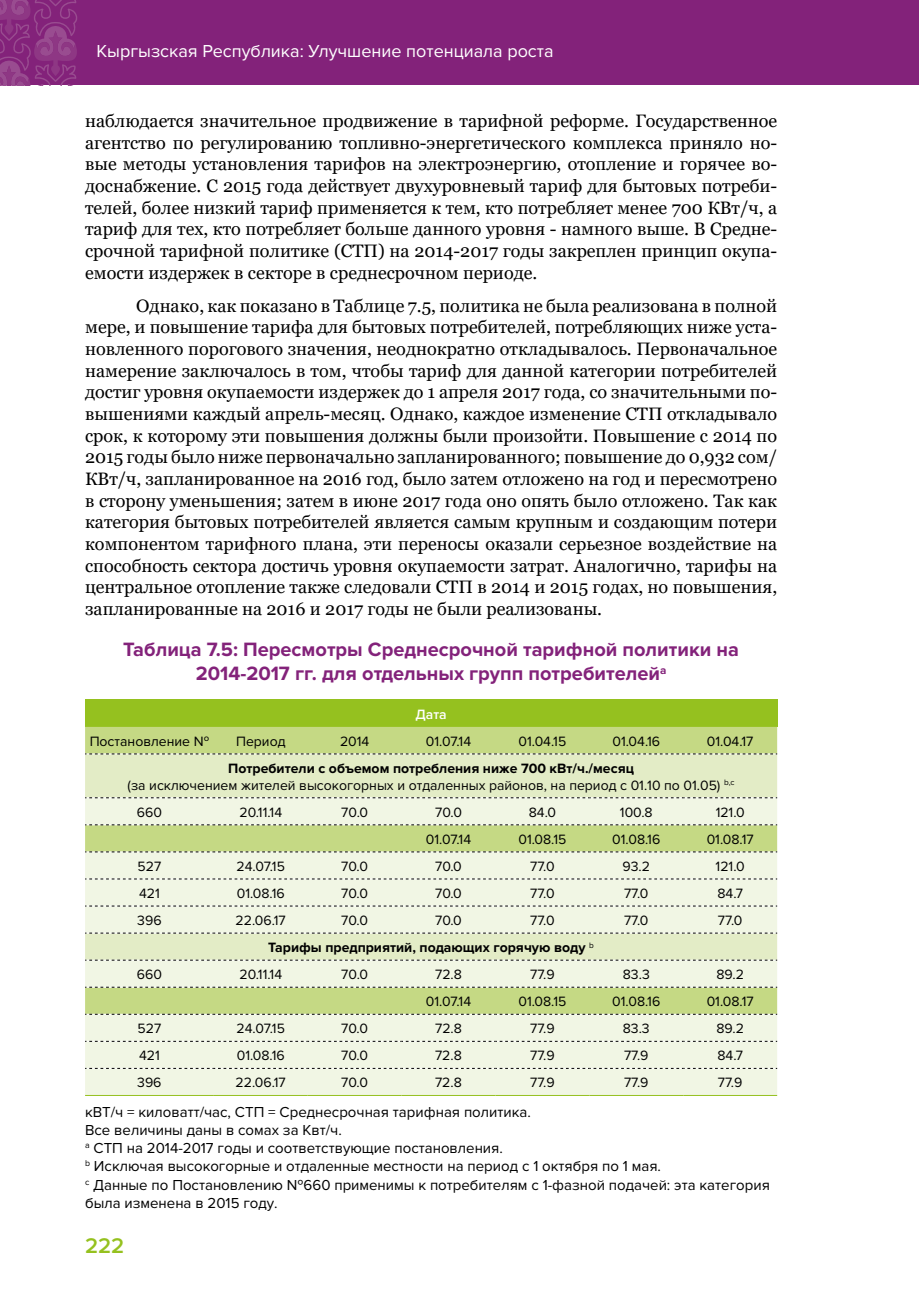
<style>
.page{position:relative;width:919px;height:1304px;background:#fff}
.page>*{position:absolute;margin:0;border:0;box-sizing:border-box;transform-origin:0 0}
.t1{font:600 22px "Proxima Nova";color:#95c11f}
.t2{font:700 20px/24px "Proxima Nova";color:#83227a;text-align:center}
.t3{font:18px/21.6px "Georgia";color:#000;text-align:justify}
.t4{font:18px "Proxima Nova";color:#fff}
.t5{font:15px/18px "Proxima Nova";color:#000}
.t6{font:14px/16.8px "Proxima Nova";color:#000;text-align:center}
.t7{font:700 14px "Proxima Nova";color:#000}
.t8{font:600 14px "Proxima Nova";color:#fff}
.s1{font-weight:700}
</style>
<div class="page">
<hr style="left:918px;top:0;width:1px;height:85px;background:#83227a">
<div style="left:0;top:0;width:918px;height:85px;background:#83227a"></div>
<svg style="left:0;top:0;width:77px;height:85px"></svg>
<div style="left:85px;top:700px;width:692px;height:27px;background:#95c11f"></div>
<div style="left:85px;top:727px;width:692px;height:27px;background:#c5d984"></div>
<div style="left:85px;top:755px;width:692px;height:42px;background:#e3ecc6"></div>
<svg style="left:85px;top:798px;width:692px;height:297px;background:#e6eece"></svg>
<svg style="left:85px;top:754px;width:692px;height:1px"></svg>
<svg style="left:85px;top:797px;width:692px;height:1px"></svg>
<svg style="left:85px;top:824px;width:692px;height:1px"></svg>
<svg style="left:85px;top:852px;width:692px;height:1px"></svg>
<svg style="left:85px;top:879px;width:692px;height:1px"></svg>
<svg style="left:85px;top:906px;width:692px;height:1px"></svg>
<svg style="left:85px;top:933px;width:692px;height:1px"></svg>
<svg style="left:85px;top:960px;width:692px;height:1px"></svg>
<svg style="left:85px;top:987px;width:692px;height:1px"></svg>
<svg style="left:85px;top:1014px;width:692px;height:1px"></svg>
<svg style="left:85px;top:1041px;width:692px;height:1px"></svg>
<svg style="left:85px;top:1068px;width:692px;height:1px"></svg>
<hr style="left:85px;top:1095px;width:129px;height:1px;background:#95c11f">
<hr style="left:214px;top:1095px;width:94px;height:1px;background:#95c11f">
<hr style="left:308px;top:1095px;width:93px;height:1px;background:#95c11f">
<hr style="left:401px;top:1095px;width:94px;height:1px;background:#95c11f">
<hr style="left:495px;top:1095px;width:94px;height:1px;background:#95c11f">
<hr style="left:589px;top:1095px;width:94px;height:1px;background:#95c11f">
<hr style="left:683px;top:1095px;width:94px;height:1px;background:#95c11f">
<p class="t4" style="left:96px;top:40px;width:458px">Кыргызская Республика: Улучшение потенциала роста</p>
<p class="t3" style="left:85px;top:110px;width:693px">наблюдается значительное продвижение в тарифной реформе. Государственное агентство по регулированию топливно-энергетического комплекса приняло но&shy;вые методы установления тарифов на электроэнергию, отопление и горячее во&shy;доснабжение. С 2015 года действует двухуровневый тариф для бытовых потреби&shy;телей, более низкий тариф применяется к тем, кто потребляет менее 700 КВт/ч, а тариф для тех, кто потребляет больше данного уровня - намного выше. В Средне&shy;срочной тарифной политике (СТП) на 2014-2017 годы закреплен принцип окупа&shy;емости издержек в секторе в среднесрочном периоде.</p>
<p class="t3" style="left:85px;top:295px;width:693px;text-indent:51px">Однако, как показано в Таблице 7.5, политика не была реализована в полной мере, и повышение тарифа для бытовых потребителей, потребляющих ниже уста&shy;новленного порогового значения, неоднократно откладывалось. Первоначальное намерение заключалось в том, чтобы тариф для данной категории потребителей достиг уровня окупаемости издержек до 1 апреля 2017 года, со значительными по&shy;вышениями каждый апрель-месяц. Однако, каждое изменение СТП откладывало срок, к которому эти повышения должны были произойти. Повышение с 2014 по 2015 годы было ниже первоначально запланированного; повышение до 0,932 сом/ КВт/ч, запланированное на 2016 год, было затем отложено на год и пересмотрено в сторону уменьшения; затем в июне 2017 года оно опять было отложено. Так как категория бытовых потребителей является самым крупным и создающим потери компонентом тарифного плана, эти переносы оказали серьезное воздействие на способность сектора достичь уровня окупаемости затрат. Аналогично, тарифы на центральное отопление также следовали СТП в 2014 и 2015 годах, но повышения, запланированные на 2016 и 2017 годы не были реализованы.</p>
<p class="t2" style="left:123px;top:638px;width:617px">Таблица 7.5: Пересмотры Среднесрочной тарифной политики на<br>2014-2017 гг. для отдельных групп потребителей<sup>а</sup></p>
<p class="t8" style="left:415px;top:706px;width:33px">Дата</p>
<p class="t6" style="left:90px;top:733px;width:121px">Постановление №</p>
<p class="t6" style="left:236px;top:733px;width:51px">Период</p>
<p class="t6" style="left:340px;top:733px;width:31px">2014</p>
<p class="t6" style="left:426px;top:733px;width:47px">01.07.14</p>
<p class="t6" style="left:518px;top:733px;width:49px">01.04.15</p>
<p class="t6" style="left:612px;top:733px;width:49px">01.04.16</p>
<p class="t6" style="left:706px;top:733px;width:48px">01.04.17</p>
<p class="t6" style="left:128px;top:760px;width:608px"><span class="s1">Потребители с объемом потребления ниже 700 кВт/ч./месяц<br></span>(за исключением жителей высокогорных и отдаленных районов, на период с 01.10 по 01.05) <sup>b,c</sup></p>
<p class="t6" style="left:137px;top:804px;width:27px">660</p>
<p class="t6" style="left:239px;top:804px;width:44px">20.11.14</p>
<p class="t6" style="left:341px;top:804px;width:28px">70.0</p>
<p class="t6" style="left:435px;top:804px;width:28px">70.0</p>
<p class="t6" style="left:528px;top:804px;width:29px">84.0</p>
<p class="t6" style="left:620px;top:804px;width:34px">100.8</p>
<p class="t6" style="left:715px;top:804px;width:31px">121.0</p>
<p class="t6" style="left:426px;top:831px;width:47px">01.07.14</p>
<p class="t6" style="left:518px;top:831px;width:49px">01.08.15</p>
<p class="t6" style="left:612px;top:831px;width:49px">01.08.16</p>
<p class="t6" style="left:706px;top:831px;width:48px">01.08.17</p>
<p class="t6" style="left:138px;top:858px;width:25px">527</p>
<p class="t6" style="left:236px;top:858px;width:50px">24.07.15</p>
<p class="t6" style="left:341px;top:858px;width:28px">70.0</p>
<p class="t6" style="left:435px;top:858px;width:28px">70.0</p>
<p class="t6" style="left:530px;top:858px;width:26px">77.0</p>
<p class="t6" style="left:622px;top:858px;width:29px">93.2</p>
<p class="t6" style="left:715px;top:858px;width:31px">121.0</p>
<p class="t6" style="left:139px;top:885px;width:22px">421</p>
<p class="t6" style="left:237px;top:885px;width:49px">01.08.16</p>
<p class="t6" style="left:341px;top:885px;width:28px">70.0</p>
<p class="t6" style="left:435px;top:885px;width:28px">70.0</p>
<p class="t6" style="left:530px;top:885px;width:26px">77.0</p>
<p class="t6" style="left:624px;top:885px;width:26px">77.0</p>
<p class="t6" style="left:717px;top:885px;width:27px">84.7</p>
<p class="t6" style="left:137px;top:912px;width:26px">396</p>
<p class="t6" style="left:236px;top:912px;width:52px">22.06.17</p>
<p class="t6" style="left:341px;top:912px;width:28px">70.0</p>
<p class="t6" style="left:435px;top:912px;width:28px">70.0</p>
<p class="t6" style="left:530px;top:912px;width:26px">77.0</p>
<p class="t6" style="left:624px;top:912px;width:26px">77.0</p>
<p class="t6" style="left:718px;top:912px;width:26px">77.0</p>
<p class="t7" style="left:268px;top:939px;width:327px">Тарифы предприятий, подающих горячую воду <sup>b</sup></p>
<p class="t6" style="left:137px;top:966px;width:27px">660</p>
<p class="t6" style="left:239px;top:966px;width:44px">20.11.14</p>
<p class="t6" style="left:341px;top:966px;width:28px">70.0</p>
<p class="t6" style="left:435px;top:966px;width:28px">72.8</p>
<p class="t6" style="left:530px;top:966px;width:26px">77.9</p>
<p class="t6" style="left:622px;top:966px;width:28px">83.3</p>
<p class="t6" style="left:716px;top:966px;width:29px">89.2</p>
<p class="t6" style="left:426px;top:993px;width:47px">01.07.14</p>
<p class="t6" style="left:518px;top:993px;width:49px">01.08.15</p>
<p class="t6" style="left:612px;top:993px;width:49px">01.08.16</p>
<p class="t6" style="left:706px;top:993px;width:48px">01.08.17</p>
<p class="t6" style="left:138px;top:1020px;width:25px">527</p>
<p class="t6" style="left:236px;top:1020px;width:50px">24.07.15</p>
<p class="t6" style="left:341px;top:1020px;width:28px">70.0</p>
<p class="t6" style="left:435px;top:1020px;width:28px">72.8</p>
<p class="t6" style="left:530px;top:1020px;width:26px">77.9</p>
<p class="t6" style="left:622px;top:1020px;width:28px">83.3</p>
<p class="t6" style="left:716px;top:1020px;width:29px">89.2</p>
<p class="t6" style="left:139px;top:1048px;width:22px">421</p>
<p class="t6" style="left:237px;top:1048px;width:49px">01.08.16</p>
<p class="t6" style="left:341px;top:1048px;width:28px">70.0</p>
<p class="t6" style="left:435px;top:1048px;width:28px">72.8</p>
<p class="t6" style="left:530px;top:1048px;width:26px">77.9</p>
<p class="t6" style="left:624px;top:1048px;width:26px">77.9</p>
<p class="t6" style="left:717px;top:1048px;width:27px">84.7</p>
<p class="t6" style="left:137px;top:1075px;width:26px">396</p>
<p class="t6" style="left:236px;top:1075px;width:52px">22.06.17</p>
<p class="t6" style="left:341px;top:1075px;width:28px">70.0</p>
<p class="t6" style="left:435px;top:1075px;width:28px">72.8</p>
<p class="t6" style="left:530px;top:1075px;width:26px">77.9</p>
<p class="t6" style="left:624px;top:1075px;width:26px">77.9</p>
<p class="t6" style="left:717px;top:1075px;width:26px">77.9</p>
<p class="t5" style="left:85px;top:1103px;width:686px">кВТ/ч = киловатт/час, СТП = Среднесрочная тарифная политика.<br>Все величины даны в сомах за Квт/ч.<br><sup>a</sup> СТП на 2014-2017 годы и соответствующие постановления.<br><sup>b</sup> Исключая высокогорные и отдаленные местности на период с 1 октября по 1 мая.<br><sup>с</sup> Данные по Постановлению №660 применимы к потребителям с 1-фазной подачей: эта категория была изменена в 2015 году.</p>
<p class="t1" style="left:85px;top:1233px;width:41px">222</p>
</div>
